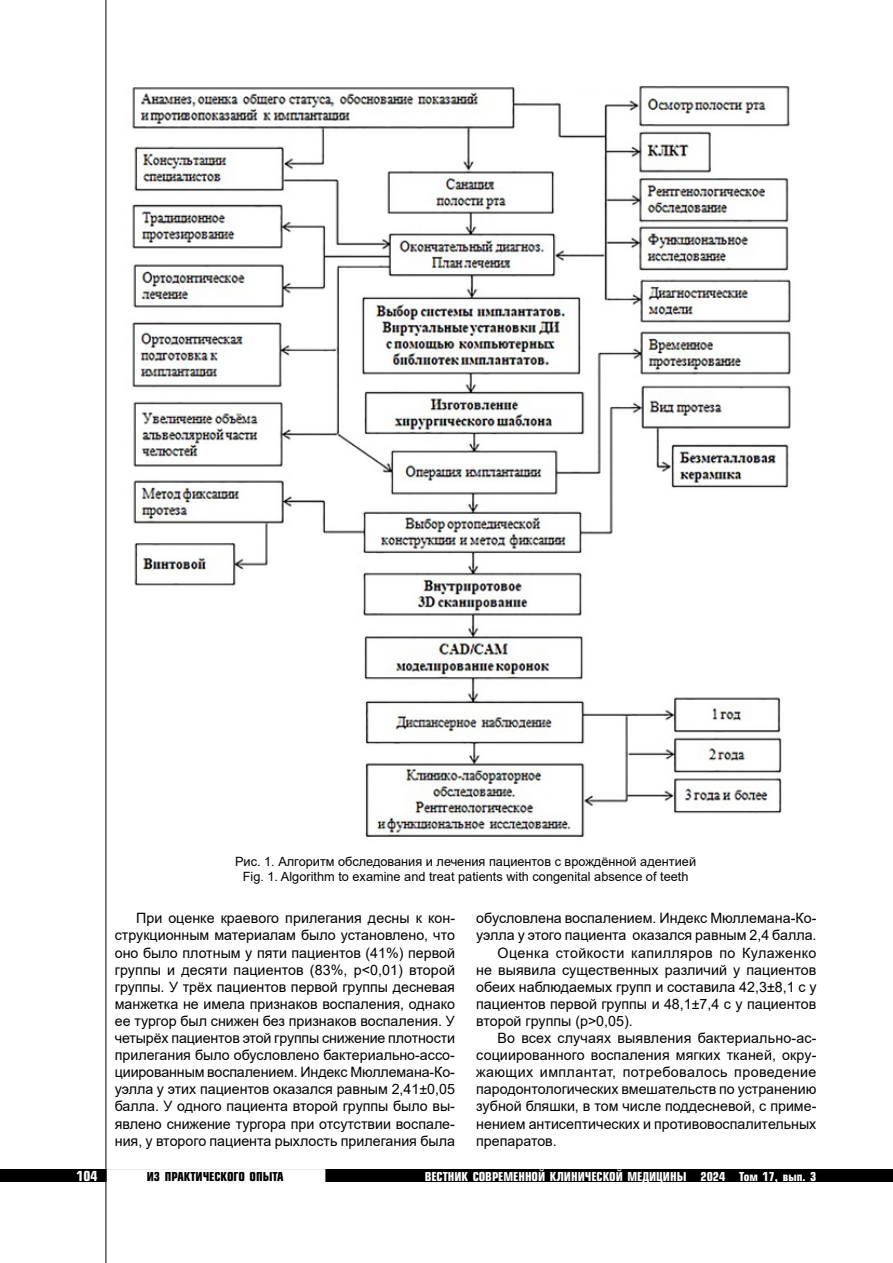
<style>
.page{position:relative;width:893px;height:1263px;background:#fff}
.page>*{position:absolute;margin:0;border:0;box-sizing:border-box;transform-origin:0 0}
.t1{font:14.25px/17.1px "Arial";color:#000;text-align:justify}
.t2{font:14.25px "Arial";letter-spacing:.03em;color:#000}
.t3{font:700 13.5px "Europe Cond";color:#fff}
.t4{font:12.75px/15.3px "Arial";color:#000;text-align:center}
.t5{font:700 12px "Europe Cond";color:#fff}
.t6{font:700 12px "Europe Cond";color:#000}
</style>
<div class="page">
<div style="left:0;top:1169px;width:893px;height:13px;background:#000"></div>
<div style="left:107px;top:1169px;width:218px;height:13px;background:#fff;border:2px solid #fff"></div>
<hr style="left:106px;top:0;width:1px;height:1263px;background:#000">
<img style="left:132px;top:86px;width:659px;height:751px">
<p class="t4" style="left:235px;top:854px;width:462px">Рис. 1. Алгоритм обследования и лечения пациентов с врождённой адентией<br>Fig. 1. Algorithm to examine and treat patients with congenital absence of teeth</p>
<p class="t1" style="left:115px;top:910px;width:342px;text-indent:21px">При оценке краевого прилегания десны к кон&shy;струкционным материалам было установлено, что оно было плотным у пяти пациентов (41%) первой группы и десяти пациентов (83%, р&lt;0,01) второй группы. У трёх пациентов первой группы десневая манжетка не имела признаков воспаления, однако ее тургор был снижен без признаков воспаления. У четырёх пациентов этой группы снижение плотности прилегания было обусловлено бактериально-ассо&shy;циированным воспалением. Индекс Мюллемана-Ко&shy;уэлла у этих пациентов оказался равным 2,41±0,05 балла. У одного пациента второй группы было вы&shy;явлено снижение тургора при отсутствии воспале&shy;ния, у второго пациента рыхлость прилегания была</p>
<p class="t1" style="left:476px;top:910px;width:342px">обусловлена воспалением. Индекс Мюллемана-Ко-</p>
<p class="t1" style="left:476px;top:927px;width:342px">уэлла у этого пациента оказался равным 2,4 балла.</p>
<p class="t2" style="left:497px;top:943px;width:320px">Оценка стойкости капилляров по Кулаженко</p>
<p class="t1" style="left:476px;top:961px;width:342px">не выявила существенных различий у пациентов</p>
<p class="t1" style="left:476px;top:978px;width:342px">обеих наблюдаемых групп и составила 42,3±8,1 с у</p>
<p class="t1" style="left:476px;top:995px;width:342px">пациентов первой группы и 48,1±7,4 с у пациентов</p>
<p class="t1" style="left:476px;top:1012px;width:158px">второй группы (р&gt;0,05).</p>
<p class="t1" style="left:497px;top:1029px;width:320px">Во всех случаях выявления бактериально-ас-</p>
<p class="t1" style="left:476px;top:1046px;width:342px">социированного воспаления мягких тканей, окру-</p>
<p class="t2" style="left:476px;top:1062px;width:342px">жающих имплантат, потребовалось проведение</p>
<p class="t1" style="left:476px;top:1081px;width:342px">пародонтологических вмешательств по устранению</p>
<p class="t1" style="left:476px;top:1098px;width:342px">зубной бляшки, в том числе поддесневой, с приме-</p>
<p class="t1" style="left:476px;top:1115px;width:342px">нением антисептических и противовоспалительных</p>
<p class="t1" style="left:476px;top:1132px;width:82px">препаратов.</p>
<p class="t3" style="left:76px;top:1167px;width:22px">104</p>
<p class="t6" style="left:147px;top:1168px;width:138px">ИЗ ПРАКТИЧЕСКОГО ОПЫТА</p>
<p class="t5" style="left:425px;top:1168px;width:393px">ВЕСТНИК СОВРЕМЕННОЙ КЛИНИЧЕСКОЙ МЕДИЦИНЫ 2024 Том 17, вып. 3</p>
</div>
